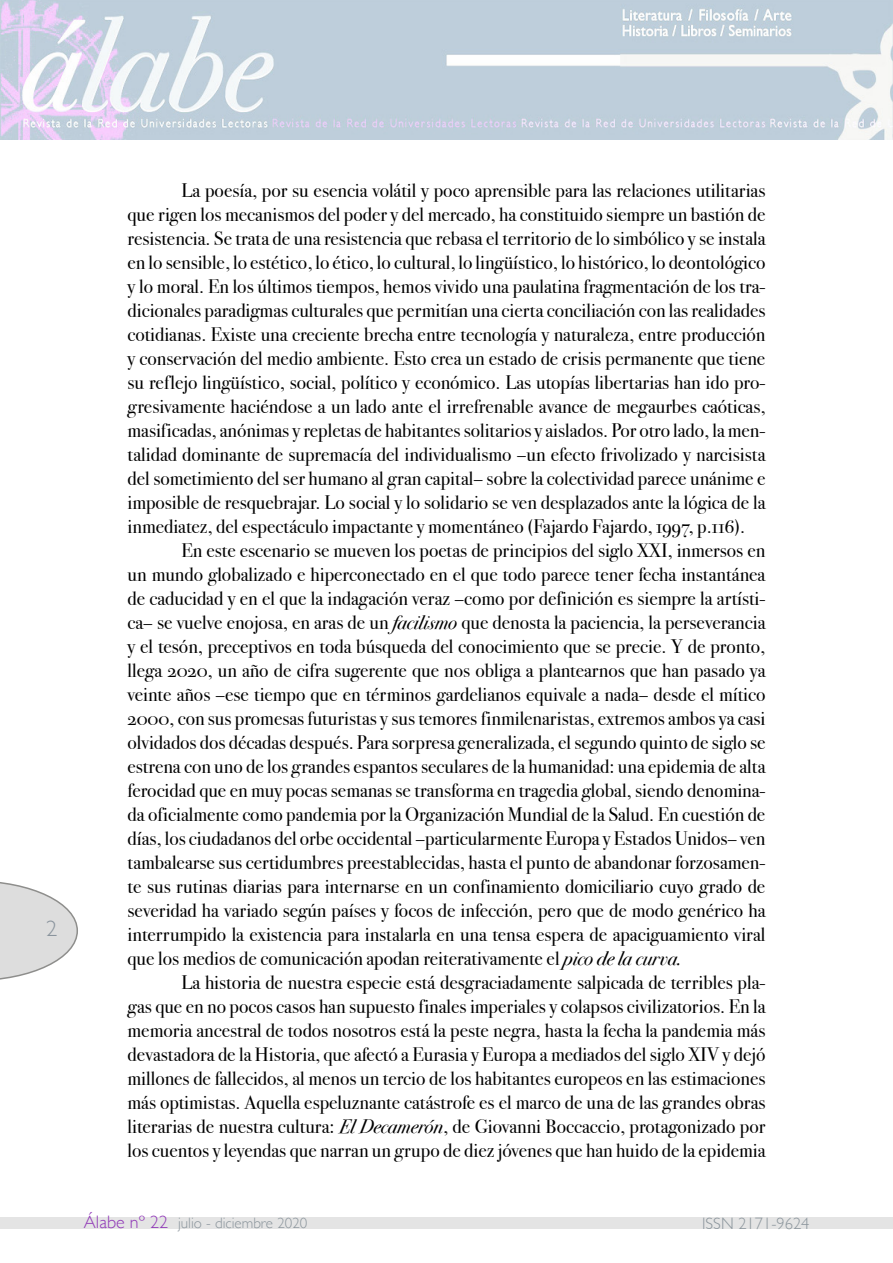
<style>
.page{position:relative;width:893px;height:1263px;background:#fff}
.page>*{position:absolute;margin:0;border:0;box-sizing:border-box;transform-origin:0 0}
.t1{font:300 22.5px "Gill Sans";color:#8a949d}
.t2{font:19.5px/24px "Bodoni Svty Two OSITCTT Book";color:#000;text-align:justify}
.t3{font:300 16.5px "Gill Sans";color:#8b959c}
.t4{font:300 15px "Gill Sans";color:#8b959c}
.s1{font-family:"Bodoni Svty Two OSITCTT Book It"}
.s2{font-size:18px;color:#9038b7}
</style>
<div class="page">
<svg style="left:0;top:882px;width:78px;height:98px"></svg>
<div style="left:0;top:1218px;width:893px;height:11px;background:#e4e4e4"></div>
<img style="left:0;top:0;width:893px;height:139px">
<p class="t1" style="left:46px;top:911px;width:13px">2</p>
<p class="t2" style="left:128px;top:178px;width:639px;text-indent:54px">La poesía, por su esencia volátil y poco aprensible para las relaciones utilitarias que rigen los mecanismos del poder y del mercado, ha constituido siempre un bastión de resistencia. Se trata de una resistencia que rebasa el territorio de lo simbólico y se instala en lo sensible, lo estético, lo ético, lo cultural, lo lingüístico, lo histórico, lo deontológico y lo moral. En los últimos tiempos, hemos vivido una paulatina fragmentación de los tra&shy;dicionales paradigmas culturales que permitían una cierta conciliación con las realidades cotidianas. Existe una creciente brecha entre tecnología y naturaleza, entre producción y conservación del medio ambiente. Esto crea un estado de crisis permanente que tiene su reflejo lingüístico, social, político y económico. Las utopías libertarias han ido pro&shy;gresivamente haciéndose a un lado ante el irrefrenable avance de megaurbes caóticas, masificadas, anónimas y repletas de habitantes solitarios y aislados. Por otro lado, la men&shy;talidad dominante de supremacía del individualismo –un efecto frivolizado y narcisista del sometimiento del ser humano al gran capital– sobre la colectividad parece unánime e imposible de resquebrajar. Lo social y lo solidario se ven desplazados ante la lógica de la inmediatez, del espectáculo impactante y momentáneo (Fajardo Fajardo, 1997, p.116).</p>
<p class="t2" style="left:128px;top:538px;width:639px;text-indent:54px">En este escenario se mueven los poetas de principios del siglo XXI, inmersos en un mundo globalizado e hiperconectado en el que todo parece tener fecha instantánea de caducidad y en el que la indagación veraz –como por definición es siempre la artísti&shy;ca– se vuelve enojosa, en aras de un <span class="s1">facilismo</span> que denosta la paciencia, la perseverancia y el tesón, preceptivos en toda búsqueda del conocimiento que se precie. Y de pronto, llega 2020, un año de cifra sugerente que nos obliga a plantearnos que han pasado ya veinte años –ese tiempo que en términos gardelianos equivale a nada– desde el mítico 2000, con sus promesas futuristas y sus temores finmilenaristas, extremos ambos ya casi olvidados dos décadas después. Para sorpresa generalizada, el segundo quinto de siglo se estrena con uno de los grandes espantos seculares de la humanidad: una epidemia de alta ferocidad que en muy pocas semanas se transforma en tragedia global, siendo denomina&shy;da oficialmente como pandemia por la Organización Mundial de la Salud. En cuestión de días, los ciudadanos del orbe occidental –particularmente Europa y Estados Unidos– ven tambalearse sus certidumbres preestablecidas, hasta el punto de abandonar forzosamen&shy;te sus rutinas diarias para internarse en un confinamiento domiciliario cuyo grado de severidad ha variado según países y focos de infección, pero que de modo genérico ha interrumpido la existencia para instalarla en una tensa espera de apaciguamiento viral que los medios de comunicación apodan reiterativamente el <span class="s1">pico de la curva.</span></p>
<p class="t2" style="left:128px;top:970px;width:639px;text-indent:54px">La historia de nuestra especie está desgraciadamente salpicada de terribles pla&shy;gas que en no pocos casos han supuesto finales imperiales y colapsos civilizatorios. En la memoria ancestral de todos nosotros está la peste negra, hasta la fecha la pandemia más devastadora de la Historia, que afectó a Eurasia y Europa a mediados del siglo XIV y dejó millones de fallecidos, al menos un tercio de los habitantes europeos en las estimaciones más optimistas. Aquella espeluznante catástrofe es el marco de una de las grandes obras literarias de nuestra cultura: <span class="s1">El Decamerón</span>, de Giovanni Boccaccio, protagonizado por los cuentos y leyendas que narran un grupo de diez jóvenes que han huido de la epidemia</p>
<p class="t4" style="left:84px;top:1211px;width:225px"><span class="s2">Álabe nº 22</span> julio - diciembre 2020</p>
<p class="t3" style="left:702px;top:1211px;width:109px">ISSN 2171-9624</p>
</div>
